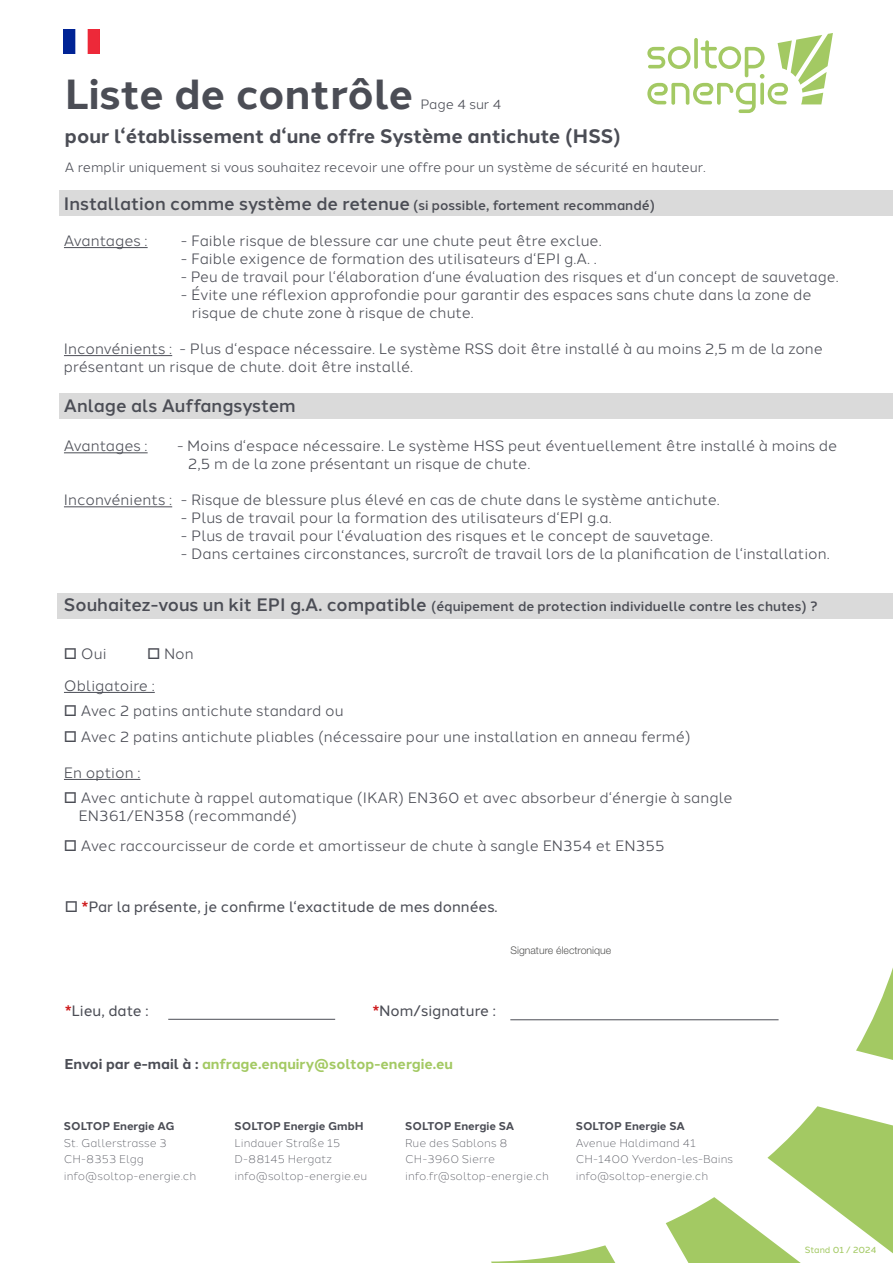
<style>
.page{position:relative;width:893px;height:1263px;background:#fff}
.page>*{position:absolute;margin:0;border:0;box-sizing:border-box;transform-origin:0 0}
.t1{font:700 42px "Halcom";color:#4b4d55}
.t2{font:700 19.5px "Halcom";color:#4b4d55}
.t3{font:500 18px "Halcom";color:#4b4d55}
.t4{font:15px/18px "Halcom";color:#4b4d55}
.t5{font:15px "Halcom";color:#4b4d55}
.t6{font:700 14.25px "Halcom";color:#a3c963}
.t7{font:13.5px "Halcom";color:#4b4d55}
.t8{font:500 13.5px "Halcom";color:#4b4d55}
.t9{font:300 11.25px/16.5px "Halcom";color:#4b4d55}
.t10{font:700 11.25px "Halcom";color:#4b4d55}
.t11{font:300 10.5px "Helvetica Neue LT Std";color:#575756}
.t12{font:9px "Halcom";color:#a3c963}
.s1{font-size:13.5px}
.s2{font-size:18px}
.s3{color:#cd1719}
.s4{color:#4b4d55}
</style>
<div class="page">
<hr style="left:168px;top:1019px;width:167px;height:1px;background:#4b4d55">
<hr style="left:510px;top:1019px;width:269px;height:1px;background:#4b4d55">
<div style="left:59px;top:190px;width:834px;height:26px;background:#dadada"></div>
<div style="left:59px;top:394px;width:834px;height:25px;background:#dadada"></div>
<div style="left:58px;top:593px;width:835px;height:25px;background:#dadada"></div>
<svg style="left:856px;top:968px;width:37px;height:92px"></svg>
<svg style="left:666px;top:1106px;width:227px;height:157px"></svg>
<svg style="left:491px;top:1245px;width:125px;height:18px"></svg>
<svg style="left:647px;top:33px;width:186px;height:80px"></svg>
<hr style="left:64px;top:692px;width:91px;height:1px;background:#4b4d55">
<hr style="left:64px;top:779px;width:76px;height:1px;background:#4b4d55">
<hr style="left:64px;top:247px;width:84px;height:1px;background:#4b4d55">
<hr style="left:64px;top:355px;width:108px;height:1px;background:#4b4d55">
<hr style="left:64px;top:452px;width:84px;height:1px;background:#4b4d55">
<hr style="left:64px;top:506px;width:108px;height:1px;background:#4b4d55">
<img style="left:64px;top:30px;width:35px;height:23px">
<h1 class="t1" style="left:65px;top:61px;width:350px">Liste de contrôle</h1>
<p class="t7" style="left:420px;top:94px;width:82px">Page 4 sur 4</p>
<h2 class="t2" style="left:65px;top:120px;width:558px">pour l‘établissement d‘une offre Système antichute (HSS)</h2>
<p class="t7" style="left:65px;top:156px;width:643px">A remplir uniquement si vous souhaitez recevoir une offre pour un système de sécurité en hauteur.</p>
<p class="t3" style="left:64px;top:189px;width:592px">Installation comme système de retenue <span class="s1">(si possible, fortement recommandé)</span></p>
<p class="t4" style="left:64px;top:230px;width:85px">Avantages :</p>
<p class="t4" style="left:181px;top:230px;width:422px">- Faible risque de blessure car une chute peut être exclue.</p>
<p class="t4" style="left:181px;top:248px;width:417px">- Faible exigence de formation des utilisateurs d‘EPI g.A. .</p>
<p class="t4" style="left:181px;top:266px;width:659px">- Peu de travail pour l‘élaboration d‘une évaluation des risques et d‘un concept de sauvetage.</p>
<p class="t4" style="left:192px;top:284px;width:621px;text-indent:-11px">- Évite une réflexion approfondie pour garantir des espaces sans chute dans la zone de risque de chute zone à risque de chute.</p>
<p class="t4" style="left:64px;top:338px;width:760px">Inconvénients : - Plus d‘espace nécessaire. Le système RSS doit être installé à au moins 2,5 m de la zone présentant un risque de chute. doit être installé.</p>
<p class="t3" style="left:64px;top:391px;width:233px">Anlage als Auffangsystem</p>
<p class="t4" style="left:64px;top:436px;width:85px">Avantages :</p>
<p class="t4" style="left:188px;top:436px;width:651px;text-indent:-11px">- Moins d‘espace nécessaire. Le système HSS peut éventuellement être installé à moins de<br>2,5 m de la zone présentant un risque de chute.</p>
<p class="t4" style="left:64px;top:490px;width:657px">Inconvénients : - Risque de blessure plus élevé en cas de chute dans le système antichute.</p>
<p class="t4" style="left:181px;top:508px;width:432px">- Plus de travail pour la formation des utilisateurs d‘EPI g.a.</p>
<p class="t4" style="left:181px;top:526px;width:534px">- Plus de travail pour l‘évaluation des risques et le concept de sauvetage.</p>
<p class="t4" style="left:181px;top:544px;width:650px">- Dans certaines circonstances, surcroît de travail lors de la planification de l‘installation.</p>
<p class="t8" style="left:64px;top:596px;width:755px"><span class="s2">Souhaitez-vous un kit EPI g.A. compatible</span> (équipement de protection individuelle contre les chutes) ?</p>
<p class="t4" style="left:64px;top:643px;width:44px">□ Oui</p>
<p class="t4" style="left:64px;top:636px;width:131px;line-height:32.4px;text-indent:83px">□ Non<br>Obligatoire :</p>
<p class="t4" style="left:64px;top:701px;width:281px">□ Avec 2 patins antichute standard ou</p>
<p class="t4" style="left:64px;top:726px;width:628px">□ Avec 2 patins antichute pliables (nécessaire pour une installation en anneau fermé)</p>
<p class="t4" style="left:64px;top:762px;width:78px">En option :</p>
<p class="t4" style="left:79px;top:788px;width:655px;text-indent:-15px">□ Avec antichute à rappel automatique (IKAR) EN360 et avec absorbeur d‘énergie à sangle<br>EN361/EN358 (recommandé)</p>
<p class="t4" style="left:64px;top:836px;width:602px">□ Avec raccourcisseur de corde et amortisseur de chute à sangle EN354 et EN355</p>
<p class="t5" style="left:65px;top:895px;width:434px">□ <span class="s3">*</span>Par la présente, je confirme l‘exactitude de mes données.</p>
<p class="t11" style="left:510px;top:944px;width:102px">Signature électronique</p>
<p class="t5" style="left:65px;top:999px;width:85px"><span class="s3">*</span>Lieu, date :</p>
<p class="t5" style="left:373px;top:999px;width:125px"><span class="s3">*</span>Nom/signature :</p>
<p class="t6" style="left:65px;top:1052px;width:390px"><span class="s4">Envoi par e-mail à :</span> anfrage.enquiry@soltop-energie.eu</p>
<p class="t10" style="left:64px;top:1117px;width:112px">SOLTOP Energie AG</p>
<p class="t9" style="left:64px;top:1133px;width:134px">St. Gallerstrasse 3<br>CH-8353 Elgg info@soltop-energie.ch</p>
<p class="t10" style="left:235px;top:1117px;width:131px">SOLTOP Energie GmbH</p>
<p class="t9" style="left:235px;top:1133px;width:134px">Lindauer Straße 15<br>D-88145 Hergatz info@soltop-energie.eu</p>
<p class="t10" style="left:405px;top:1117px;width:111px">SOLTOP Energie SA</p>
<p class="t9" style="left:405px;top:1133px;width:145px">Rue des Sablons 8<br>CH-3960 Sierre info.fr@soltop-energie.ch</p>
<p class="t10" style="left:576px;top:1117px;width:111px">SOLTOP Energie SA</p>
<p class="t9" style="left:576px;top:1133px;width:159px">Avenue Haldimand 41<br>CH-1400 Yverdon-les-Bains info@soltop-energie.ch</p>
<p class="t12" style="left:805px;top:1242px;width:73px">Stand 01 / 2024</p>
</div>
